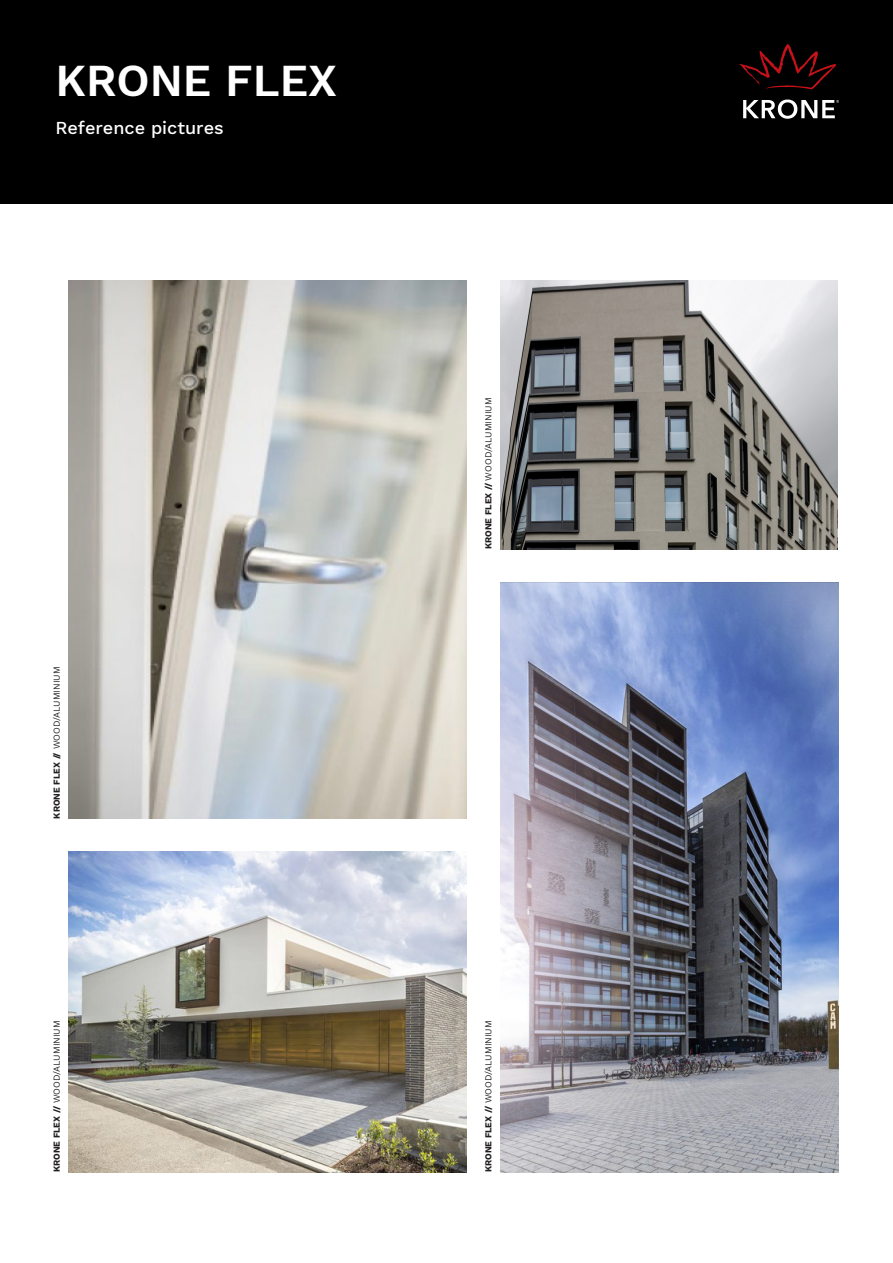
<style>
.page{position:relative;width:893px;height:1263px;background:#fff}
.page>*{position:absolute;margin:0;border:0;box-sizing:border-box;transform-origin:0 0}
.Overrubrik{font:600 45px "Work Sans";color:#fff}
.Manchet{font:500 18px "Work Sans";color:#fff}
.Billedtekst{font:9px "Work Sans";color:#231f20}
.s1{font-weight:700}
</style>
<div class="page">
<div style="left:0;top:0;width:893px;height:203px;background:#000001"></div>
<svg style="left:739px;top:44px;width:98px;height:46px"></svg>
<svg style="left:743px;top:100px;width:96px;height:19px"></svg>
<img style="left:68px;top:851px;width:398px;height:321px">
<img style="left:68px;top:280px;width:398px;height:538px">
<img style="left:500px;top:280px;width:338px;height:269px">
<img style="left:500px;top:582px;width:339px;height:590px">
<p class="Overrubrik" style="left:56px;top:54px;width:283px">KRONE FLEX</p>
<p class="Manchet" style="left:56px;top:117px;width:170px">Reference pictures</p>
<p class="Billedtekst" style="left:51px;top:818px;width:154px;rotate:-90deg"><span class="s1">KRONE FLEX //</span> WOOD/ALUMINIUM</p>
<p class="Billedtekst" style="left:51px;top:1172px;width:154px;rotate:-90deg"><span class="s1">KRONE FLEX //</span> WOOD/ALUMINIUM</p>
<p class="Billedtekst" style="left:483px;top:549px;width:153px;rotate:-90deg"><span class="s1">KRONE FLEX //</span> WOOD/ALUMINIUM</p>
<p class="Billedtekst" style="left:483px;top:1172px;width:154px;rotate:-90deg"><span class="s1">KRONE FLEX //</span> WOOD/ALUMINIUM</p>
</div>
